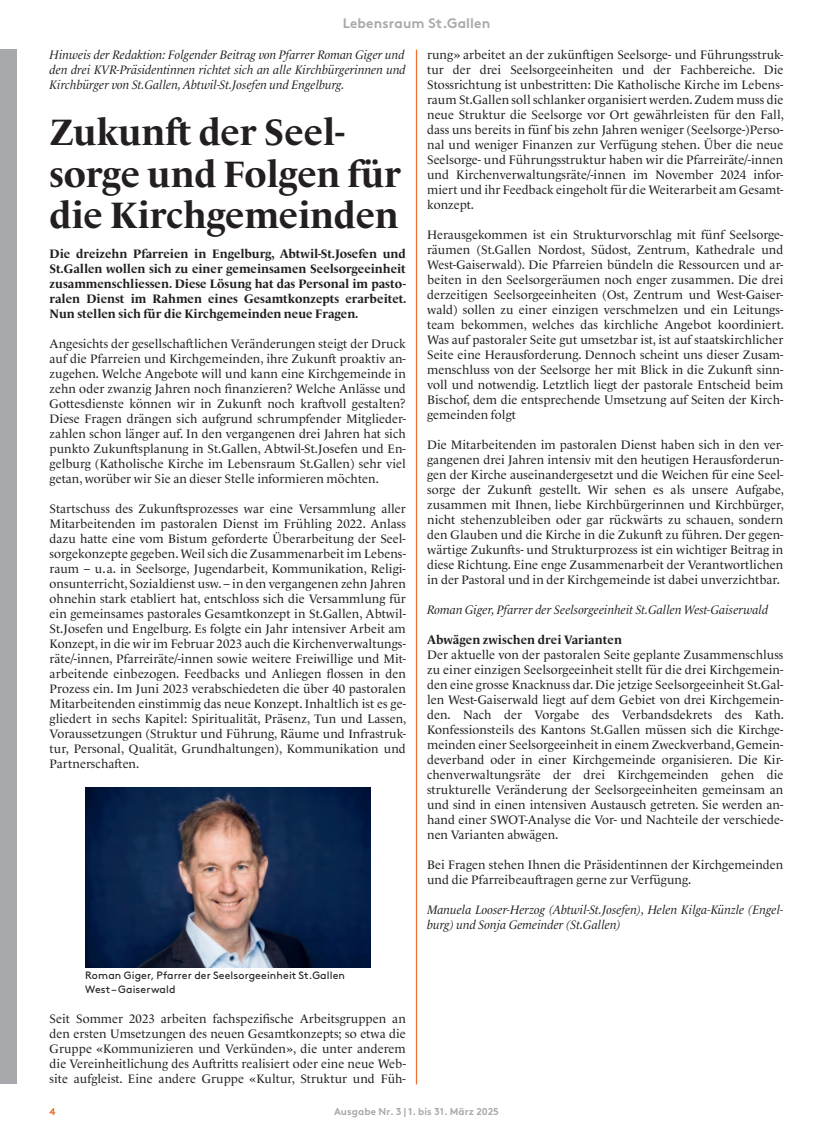
<style>
.page{position:relative;width:833px;height:1134px;background:#fff}
.page>*{position:absolute;margin:0;border:0;box-sizing:border-box;transform-origin:0 0}
.t1{font:700 37.5px/41.2px "Le Monde Livre Pro";letter-spacing:-.005em;color:#231f20}
.t2{font:700 13.75px "Brown Pro";letter-spacing:.01em;color:#a8a9ad}
.t3{font:12.5px/15px "Le Monde Livre Pro";letter-spacing:.005em;color:#231f20;text-align:justify}
.t4{font:italic 12.5px/15px "Le Monde Livre Pro";color:#231f20;text-align:justify}
.t5{font:700 12.5px/15px "Le Monde Livre Pro";color:#231f20;text-align:justify}
.t6{font:10.62px/13.8px "Brown Pro";letter-spacing:.01em;color:#231f20}
.t7{font:700 10px "Brown Pro";letter-spacing:.01em;color:#a8a9ad}
.t8{font:700 10px "Brown Pro";color:#f36e31}
</style>
<div class="page">
<div style="left:0;top:50px;width:17px;height:1034px;background:#a8a9ad"></div>
<hr style="left:416px;top:50px;width:1px;height:1034px;background:#f36e31">
<img style="left:85px;top:787px;width:285px;height:181px">
<p class="t2" style="left:343px;top:12px;width:149px">Lebensraum St.Gallen</p>
<p class="t4" style="left:50px;top:46px;width:358px">Hinweis der Redaktion: Folgender Beitrag von Pfarrer Roman Giger und den drei KVR-Präsidentinnen richtet sich an alle Kirchbürgerinnen und Kirchbürger von St.Gallen, Abtwil-St.Josefen und Engelburg.</p>
<h1 class="t1" style="left:50px;top:108px;width:353px">Zukunft der Seel&shy;sorge und Folgen für die Kirchgemeinden</h1>
<p class="t5" style="left:50px;top:245px;width:358px">Die dreizehn Pfarreien in Engelburg, Abtwil-St.Josefen und St.Gallen wollen sich zu einer gemeinsamen Seelsorgeeinheit zusammenschliessen. Diese Lösung hat das Personal im pasto&shy;ralen Dienst im Rahmen eines Gesamtkonzepts erarbeitet.<br>Nun stellen sich für die Kirchgemeinden neue Fragen.</p>
<p class="t3" style="left:50px;top:335px;width:358px">Angesichts der gesellschaftlichen Veränderungen steigt der Druck auf die Pfarreien und Kirchgemeinden, ihre Zukunft proaktiv an&shy;zugehen. Welche Angebote will und kann eine Kirchgemeinde in zehn oder zwanzig Jahren noch finanzieren? Welche Anlässe und Gottesdienste können wir in Zukunft noch kraftvoll gestalten?<br>Diese Fragen drängen sich aufgrund schrumpfender Mitglieder&shy;zahlen schon länger auf. In den vergangenen drei Jahren hat sich punkto Zukunftsplanung in St.Gallen, Abtwil-St.Josefen und En&shy;gelburg (Katholische Kirche im Lebensraum St.Gallen) sehr viel getan, worüber wir Sie an dieser Stelle informieren möchten.</p>
<p class="t3" style="left:50px;top:500px;width:358px">Startschuss des Zukunftsprozesses war eine Versammlung aller Mitarbeitenden im pastoralen Dienst im Frühling 2022. Anlass dazu hatte eine vom Bistum geforderte Überarbeitung der Seel&shy;sorgekonzepte gegeben. Weil sich die Zusammenarbeit im Lebens&shy;raum – u.a. in Seelsorge, Jugendarbeit, Kommunikation, Religi&shy;onsunterricht, Sozialdienst usw. – in den vergangenen zehn Jahren ohnehin stark etabliert hat, entschloss sich die Versammlung für ein gemeinsames pastorales Gesamtkonzept in St.Gallen, Abtwil-St.Josefen und Engelburg. Es folgte ein Jahr intensiver Arbeit am Konzept, in die wir im Februar 2023 auch die Kirchenverwaltungs&shy;räte/-innen, Pfarreiräte/-innen sowie weitere Freiwillige und Mit&shy;arbeitende einbezogen. Feedbacks und Anliegen flossen in den Prozess ein. Im Juni 2023 verabschiedeten die über 40 pastoralen Mitarbeitenden einstimmig das neue Konzept. Inhaltlich ist es ge&shy;gliedert in sechs Kapitel: Spiritualität, Präsenz, Tun und Lassen, Voraussetzungen (Struktur und Führung, Räume und Infrastruk&shy;tur, Personal, Qualität, Grundhaltungen), Kommunikation und Partnerschaften.</p>
<p class="t6" style="left:85px;top:968px;width:261px">Roman Giger, Pfarrer der Seelsorgeeinheit St.Gallen<br>West – Gaiserwald</p>
<p class="t3" style="left:50px;top:1010px;width:358px">Seit Sommer 2023 arbeiten fachspezifische Arbeitsgruppen an den ersten Umsetzungen des neuen Gesamtkonzepts; so etwa die Gruppe «Kommunizieren und Verkünden», die unter anderem die Vereinheitlichung des Auftritts realisiert oder eine neue Web&shy;site aufgleist. Eine andere Gruppe «Kultur, Struktur und Füh-</p>
<p class="t3" style="left:427px;top:46px;width:358px">rung» arbeitet an der zukünftigen Seelsorge- und Führungsstruk&shy;tur der drei Seelsorgeeinheiten und der Fachbereiche. Die Stossrichtung ist unbestritten: Die Katholische Kirche im Lebens&shy;raum St.Gallen soll schlanker organisiert werden. Zudem muss die neue Struktur die Seelsorge vor Ort gewährleisten für den Fall, dass uns bereits in fünf bis zehn Jahren weniger (Seelsorge-)Perso&shy;nal und weniger Finanzen zur Verfügung stehen. Über die neue Seelsorge- und Führungsstruktur haben wir die Pfarreiräte/-innen und Kirchenverwaltungsräte/-innen im November 2024 infor&shy;miert und ihr Feedback eingeholt für die Weiterarbeit am Gesamt&shy;konzept.</p>
<p class="t3" style="left:427px;top:226px;width:358px">Herausgekommen ist ein Strukturvorschlag mit fünf Seelsorge&shy;räumen (St.Gallen Nordost, Südost, Zentrum, Kathedrale und West-Gaiserwald). Die Pfarreien bündeln die Ressourcen und ar&shy;beiten in den Seelsorgeräumen noch enger zusammen. Die drei derzeitigen Seelsorgeeinheiten (Ost, Zentrum und West-Gaiser&shy;wald) sollen zu einer einzigen verschmelzen und ein Leitungs&shy;team bekommen, welches das kirchliche Angebot koordiniert.<br>Was auf pastoraler Seite gut umsetzbar ist, ist auf staatskirchlicher Seite eine Herausforderung. Dennoch scheint uns dieser Zusam&shy;menschluss von der Seelsorge her mit Blick in die Zukunft sinn&shy;voll und notwendig. Letztlich liegt der pastorale Entscheid beim Bischof, dem die entsprechende Umsetzung auf Seiten der Kirch&shy;gemeinden folgt</p>
<p class="t3" style="left:427px;top:436px;width:358px">Die Mitarbeitenden im pastoralen Dienst haben sich in den ver&shy;gangenen drei Jahren intensiv mit den heutigen Herausforderun&shy;gen der Kirche auseinandergesetzt und die Weichen für eine Seel&shy;sorge der Zukunft gestellt. Wir sehen es als unsere Aufgabe, zusammen mit Ihnen, liebe Kirchbürgerinnen und Kirchbürger, nicht stehenzubleiben oder gar rückwärts zu schauen, sondern den Glauben und die Kirche in die Zukunft zu führen. Der gegen&shy;wärtige Zukunfts- und Strukturprozess ist ein wichtiger Beitrag in diese Richtung. Eine enge Zusammenarbeit der Verantwortlichen in der Pastoral und in der Kirchgemeinde ist dabei unverzichtbar.</p>
<p class="t4" style="left:427px;top:601px;width:343px">Roman Giger, Pfarrer der Seelsorgeeinheit St.Gallen West-Gaiserwald</p>
<p class="t5" style="left:427px;top:631px;width:196px">Abwägen zwischen drei Varianten</p>
<p class="t3" style="left:427px;top:646px;width:358px">Der aktuelle von der pastoralen Seite geplante Zusammenschluss zu einer einzigen Seelsorgeeinheit stellt für die drei Kirchgemein&shy;den eine grosse Knacknuss dar. Die jetzige Seelsorgeeinheit St.Gal&shy;len West-Gaiserwald liegt auf dem Gebiet von drei Kirchgemein&shy;den. Nach der Vorgabe des Verbandsdekrets des Kath.<br>Konfessionsteils des Kantons St.Gallen müssen sich die Kirchge&shy;meinden einer Seelsorgeeinheit in einem Zweckverband, Gemein&shy;deverband oder in einer Kirchgemeinde organisieren. Die Kir&shy;chenverwaltungsräte der drei Kirchgemeinden gehen die strukturelle Veränderung der Seelsorgeeinheiten gemeinsam an und sind in einen intensiven Austausch getreten. Sie werden an&shy;hand einer SWOT-Analyse die Vor- und Nachteile der verschiede&shy;nen Varianten abwägen.</p>
<p class="t3" style="left:427px;top:856px;width:358px">Bei Fragen stehen Ihnen die Präsidentinnen der Kirchgemeinden und die Pfarreibeauftragen gerne zur Verfügung.</p>
<p class="t4" style="left:427px;top:901px;width:358px">Manuela Looser-Herzog (Abtwil-St.Josefen), Helen Kilga-Künzle (Engel&shy;burg) und Sonja Gemeinder (St.Gallen)</p>
<p class="t8" style="left:50px;top:1103px;width:8px">4</p>
<p class="t7" style="left:334px;top:1103px;width:166px">Ausgabe Nr. 3 | 1. bis 31. März 2025</p>
</div>
